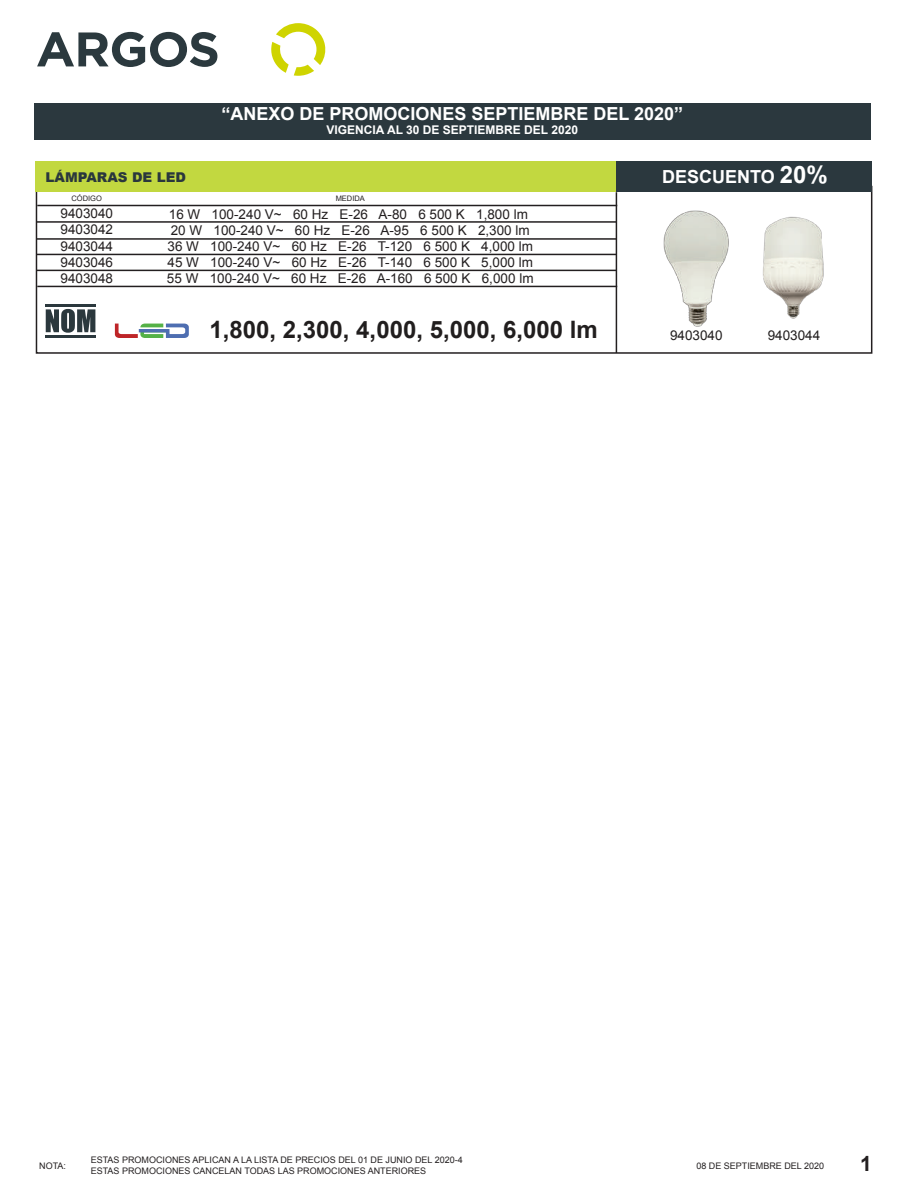
<style>
.page{position:relative;width:918px;height:1188px;background:#fff}
.page>*{position:absolute;margin:0;border:0;box-sizing:border-box;transform-origin:0 0}
.t1{font:700 24px "Arial";color:#211e1e}
.t2{font:700 21px "Arial";color:#231f20}
.t3{font:700 18px "Arial";color:#fff}
.t4{font:13.5px/16.2px "Arial";color:#231f20}
.t5{font:13.5px "Arial";color:#211e1e}
.t6{font:900 13.5px "Arial";color:#2a373d}
.t7{font:700 12px "Arial";color:#fff}
.t8{font:9px/10.8px "Arial";color:#231f20}
.t9{font:7.5px "Arial";color:#231f20}
.s1{font-size:24px}
</style>
<div class="page">
<div style="left:35px;top:103px;width:836px;height:37px;background:#2b383e"></div>
<svg style="left:271px;top:23px;width:55px;height:53px"></svg>
<svg style="left:37px;top:32px;width:180px;height:35px"></svg>
<div style="left:36px;top:186px;width:836px;height:168px;border:2px solid #231f20"></div>
<div style="left:36px;top:162px;width:581px;height:30px;background:#c2d840"></div>
<div style="left:616px;top:162px;width:256px;height:30px;background:#2b383e"></div>
<hr style="left:37px;top:205px;width:580px;height:1px;background:#231f20">
<hr style="left:36px;top:221px;width:580px;height:2px;background:#231f20">
<hr style="left:36px;top:238px;width:580px;height:2px;background:#231f20">
<hr style="left:36px;top:254px;width:580px;height:1px;background:#231f20">
<hr style="left:36px;top:270px;width:580px;height:1px;background:#231f20">
<hr style="left:37px;top:286px;width:580px;height:1px;background:#231f20">
<hr style="left:616px;top:192px;width:1px;height:161px;background:#231f20">
<img style="left:663px;top:210px;width:66px;height:117px">
<img style="left:763px;top:216px;width:61px;height:103px">
<svg style="left:115px;top:324px;width:74px;height:14px"></svg>
<hr style="left:46px;top:304px;width:50px;height:3px;background:#2b383d">
<hr style="left:46px;top:335px;width:50px;height:3px;background:#2b383d">
<svg style="left:46px;top:309px;width:49px;height:24px"></svg>
<h3 class="t3" style="left:221px;top:102px;width:463px">“ANEXO DE PROMOCIONES SEPTIEMBRE DEL 2020”</h3>
<p class="t7" style="left:327px;top:122px;width:253px">VIGENCIA AL 30 DE SEPTIEMBRE DEL 2020</p>
<p class="t6" style="left:46px;top:167px;width:142px">LÁMPARAS DE LED</p>
<h3 class="t3" style="left:662px;top:165px;width:167px">DESCUENTO <span class="s1">20%</span></h3>
<p class="t9" style="left:72px;top:193px;width:32px">CÓDIGO</p>
<p class="t9" style="left:336px;top:193px;width:31px">MEDIDA</p>
<p class="t4" style="left:167px;top:206px;width:368px">16 W 100-240 V~ 60 Hz E-26 A-80 6 500 K 1,800 lm 20 W 100-240 V~ 60 Hz E-26 A-95 6 500 K 2,300 lm 36 W 100-240 V~ 60 Hz E-26 T-120 6 500 K 4,000 lm 45 W 100-240 V~ 60 Hz E-26 T-140 6 500 K 5,000 lm 55 W 100-240 V~ 60 Hz E-26 A-160 6 500 K 6,000 lm</p>
<p class="t4" style="left:61px;top:205px;width:54px;text-align:justify">9403040<br>9403042<br>9403044<br>9403046<br>9403048</p>
<h1 class="t1" style="left:210px;top:314px;width:390px">1,800, 2,300, 4,000, 5,000, 6,000 lm</h1>
<p class="t5" style="left:670px;top:326px;width:54px">9403040</p>
<p class="t5" style="left:768px;top:326px;width:54px">9403044</p>
<p class="t8" style="left:39px;top:1160px;width:28px">NOTA:</p>
<h2 class="t2" style="left:860px;top:1150px;width:13px">1</h2>
<p class="t8" style="left:91px;top:1155px;width:374px">ESTAS PROMOCIONES APLICAN A LA LISTA DE PRECIOS DEL 01 DE JUNIO DEL 2020-4<br>ESTAS PROMOCIONES CANCELAN TODAS LAS PROMOCIONES ANTERIORES</p>
<p class="t8" style="left:696px;top:1160px;width:129px">08 DE SEPTIEMBRE DEL 2020</p>
</div>
